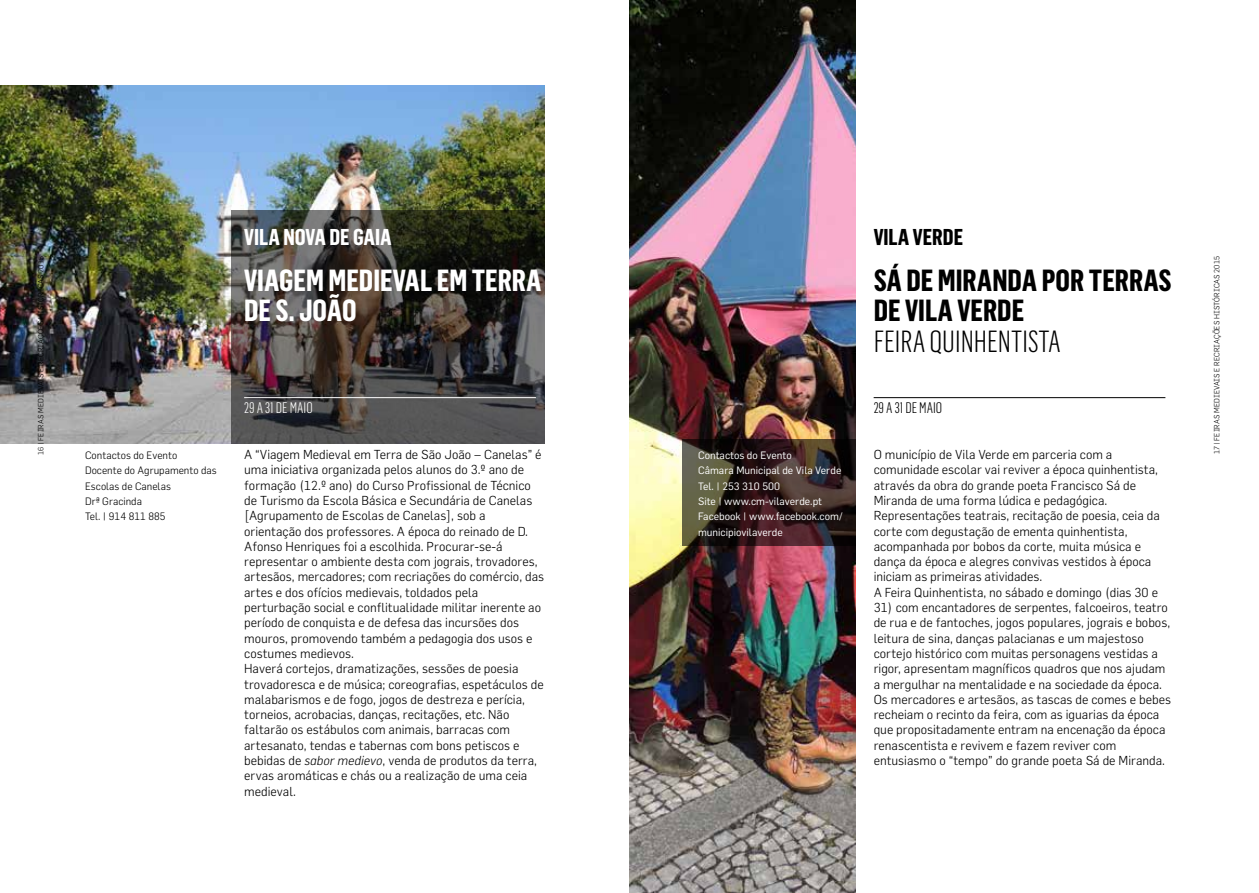
<style>
.page{position:relative;width:1259px;height:893px;background:#fff}
.page>*{position:absolute;margin:0;border:0;box-sizing:border-box;transform-origin:0 0}
.t1{font:700 30px "Flama Condensed";color:#000}
.t2{font:700 30px "Flama Condensed";color:#fff}
.t3{font:300 30px "Flama Condensed";color:#000}
.t4{font:700 22.5px "Flama Condensed";color:#fff}
.t5{font:700 22.5px "Flama Condensed";color:#000}
.t6{font:300 15px "Flama Condensed";color:#000}
.t7{font:300 15px "Flama Condensed";color:#fff}
.t8{font:300 12.75px/15.3px "Flama";color:#000}
.t9{font:10.5px/15.3px "Flama";color:#fff}
.t10{font:300 10.5px/15.3px "Flama";color:#000}
.t11{font:300 7.5px "Flama";color:#000}
.s1{font-style:italic}
</style>
<div class="page">
<img style="left:629px;top:0;width:226px;height:893px">
<svg style="left:682px;top:439px;width:173px;height:107px;background:#372923"></svg>
<img style="left:0;top:85px;width:544px;height:359px">
<svg style="left:231px;top:210px;width:313px;height:234px;background:#403d3a"></svg>
<hr style="left:873px;top:397px;width:292px;height:1px;background:#000">
<hr style="left:244px;top:397px;width:292px;height:1px;background:#fff">
<p class="t11" style="left:36px;top:455px;width:200px;rotate:-90deg">16 | FEIRAS MEDIEVAIS E RECRIAÇÕES HISTÓRICAS 2015</p>
<h2 class="t4" style="left:244px;top:223px;width:130px">VILA NOVA DE GAIA</h2>
<h1 class="t2" style="left:244px;top:261px;width:27px">VIAGEM</h1>
<h1 class="t2" style="left:328px;top:261px;width:31px">MEDIEVAL</h1>
<h1 class="t2" style="left:437px;top:261px;width:63px">EM TERRA</h1>
<h1 class="t2" style="left:244px;top:292px;width:84px">DE S. JOÃO</h1>
<p class="t7" style="left:244px;top:399px;width:70px">29 A 31 DE MAIO</p>
<p class="t8" style="left:244px;top:447px;width:301px">A “Viagem Medieval em Terra de São João – Canelas” é uma iniciativa organizada pelos alunos do 3.º ano de formação (12.º ano) do Curso Profissional de Técnico de Turismo da Escola Básica e Secundária de Canelas [Agrupamento de Escolas de Canelas], sob a orientação dos professores. A época do reinado de D.<br>Afonso Henriques foi a escolhida. Procurar-se-á representar o ambiente desta com jograis, trovadores, artesãos, mercadores; com recriações do comércio, das artes e dos ofícios medievais, toldados pela perturbação social e conflitualidade militar inerente ao período de conquista e de defesa das incursões dos mouros, promovendo também a pedagogia dos usos e costumes medievos.<br>Haverá cortejos, dramatizações, sessões de poesia trovadoresca e de música; coreografias, espetáculos de malabarismos e de fogo, jogos de destreza e perícia, torneios, acrobacias, danças, recitações, etc. Não faltarão os estábulos com animais, barracas com artesanato, tendas e tabernas com bons petiscos e bebidas de <span class="s1">sabor medievo</span>, venda de produtos da terra, ervas aromáticas e chás ou a realização de uma ceia medieval.</p>
<p class="t10" style="left:85px;top:447px;width:133px">Contactos do Evento<br>Docente do Agrupamento das<br>Escolas de Canelas<br>Drª Gracinda<br>Tel. | 914 811 885</p>
<p class="t9" style="left:698px;top:447px;width:146px">Contactos do Evento<br>Câmara Municipal de Vila Verde<br>Tel. | 253 310 500<br>Site | www.cm-vilaverde.pt<br>Facebook | www.facebook.com/ municipiovilaverde</p>
<h2 class="t5" style="left:873px;top:223px;width:60px">VILA VERDE</h2>
<h1 class="t1" style="left:873px;top:261px;width:97px">SÁ DE MIRANDA</h1>
<h1 class="t1" style="left:1041px;top:261px;width:76px">POR TERRAS</h1>
<h1 class="t1" style="left:873px;top:292px;width:111px">DE VILA VERDE</h1>
<h1 class="t3" style="left:873px;top:323px;width:189px">FEIRA QUINHENTISTA</h1>
<p class="t6" style="left:873px;top:399px;width:70px">29 A 31 DE MAIO</p>
<p class="t8" style="left:873px;top:447px;width:288px">O município de Vila Verde em parceria com a comunidade escolar vai reviver a época quinhentista, através da obra do grande poeta Francisco Sá de Miranda de uma forma lúdica e pedagógica.<br>Representações teatrais, recitação de poesia, ceia da corte com degustação de ementa quinhentista, acompanhada por bobos da corte, muita música e dança da época e alegres convivas vestidos à época iniciam as primeiras atividades.<br>A Feira Quinhentista, no sábado e domingo (dias 30 e</p>
<p class="t8" style="left:873px;top:600px;width:299px">31) com encantadores de serpentes, falcoeiros, teatro de rua e de fantoches, jogos populares, jograis e bobos, leitura de sina, danças palacianas e um majestoso cortejo histórico com muitas personagens vestidas a rigor, apresentam magníficos quadros que nos ajudam a mergulhar na mentalidade e na sociedade da época.<br>Os mercadores e artesãos, as tascas de comes e bebes recheiam o recinto da feira, com as iguarias da época que propositadamente entram na encenação da época renascentista e revivem e fazem reviver com entusiasmo o “tempo” do grande poeta Sá de Miranda.</p>
<p class="t11" style="left:1212px;top:454px;width:200px;rotate:-90deg">17 | FEIRAS MEDIEVAIS E RECRIAÇÕES HISTÓRICAS 2015</p>
</div>
